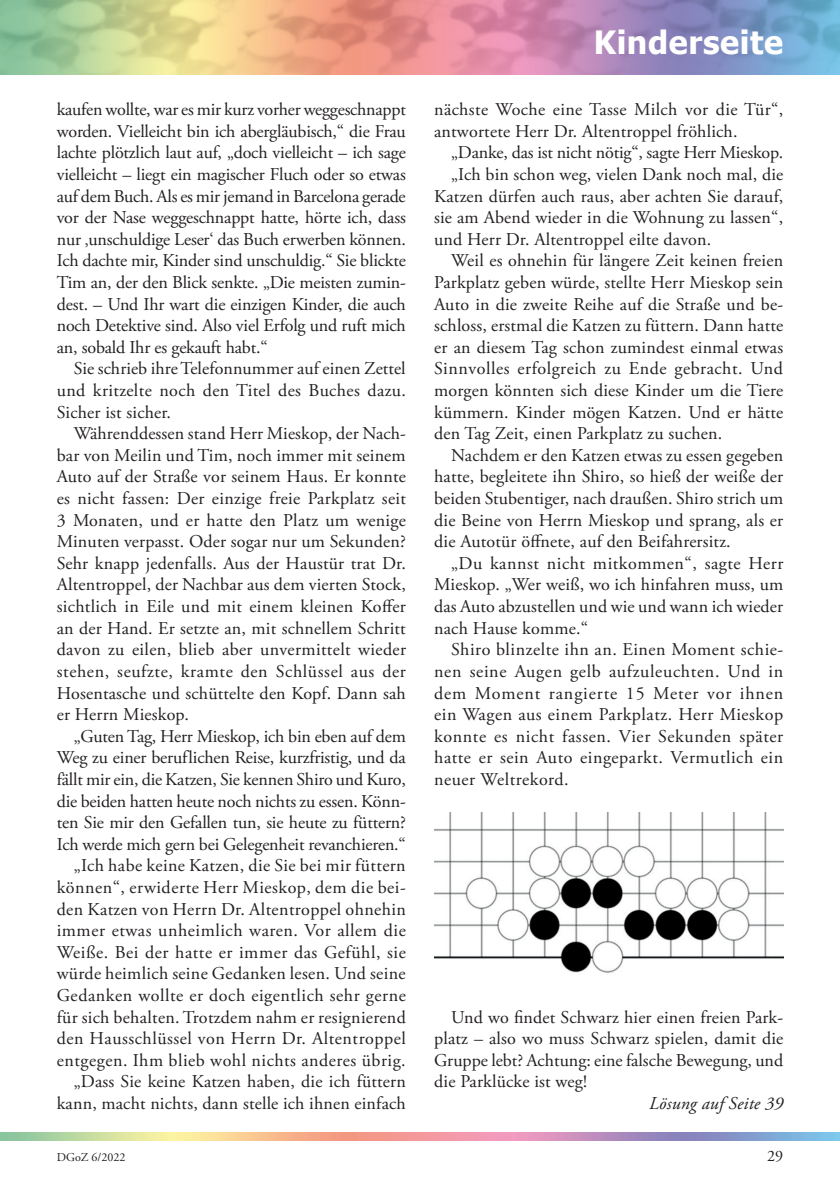
<style>
.page{position:relative;width:840px;height:1191px;background:#fff}
.page>*{position:absolute;margin:0;border:0;box-sizing:border-box;transform-origin:0 0}
.t1{font:700 32px "Tahoma";letter-spacing:.02em;color:#fff}
.t2{font:18px/21.6px "Adobe Garamond Pro";letter-spacing:.01em;color:#231f20;text-align:justify}
.t3{font:18px "Adobe Garamond Pro";letter-spacing:.03em;color:#231f20}
.t4{font:18px "Adobe Garamond Pro";letter-spacing:-.01em;color:#231f20}
.t5{font:18px "Adobe Garamond Pro";letter-spacing:.035em;color:#231f20}
.t6{font:18px "Adobe Garamond Pro";letter-spacing:.04em;color:#231f20}
.t7{font:18px "Adobe Garamond Pro";letter-spacing:.05em;color:#231f20}
.t8{font:italic 18px "Adobe Garamond Pro";letter-spacing:.01em;color:#231f20}
.t9{font:16px "Adobe Garamond Pro";color:#231f20}
.t10{font:12px "Adobe Garamond Pro";color:#231f20}
</style>
<div class="page">
<img style="left:0;top:0;width:839px;height:75px">
<img style="left:434px;top:813px;width:348px;height:160px">
<p class="t2" style="left:57px;top:99px;width:350px">kaufen wollte, war es mir kurz vorher weggeschnappt worden. Vielleicht bin ich abergläubisch,“ die Frau lachte plötzlich laut auf, „doch vielleicht – ich sage vielleicht – liegt ein magischer Fluch oder so etwas auf dem Buch. Als es mir jemand in Barcelona gerade vor der Nase weggeschnappt hatte, hörte ich, dass nur ‚unschuldige Leser‘ das Buch erwerben können.<br>Ich dachte mir, Kinder sind unschuldig.“ Sie blickte Tim an, der den Blick senkte. „Die meisten zumin&shy;dest. – Und Ihr wart die einzigen Kinder, die auch noch Detektive sind. Also viel Erfolg und ruft mich an, sobald Ihr es gekauft habt.“</p>
<p class="t2" style="left:57px;top:358px;width:350px;text-indent:17px">Sie schrieb ihre Telefonnummer auf einen Zettel und kritzelte noch den Titel des Buches dazu.<br>Sicher ist sicher.</p>
<p class="t2" style="left:57px;top:423px;width:350px;text-indent:17px">Währenddessen stand Herr Mieskop, der Nach&shy;bar von Meilin und Tim, noch immer mit seinem Auto auf der Straße vor seinem Haus. Er konnte es nicht fassen: Der einzige freie Parkplatz seit 3 Monaten, und er hatte den Platz um wenige Minuten verpasst. Oder sogar nur um Sekunden?<br>Sehr knapp jedenfalls. Aus der Haustür trat Dr.<br>Altentroppel, der Nachbar aus dem vierten Stock, sichtlich in Eile und mit einem kleinen Koffer an der Hand. Er setzte an, mit schnellem Schritt davon zu eilen, blieb aber unvermittelt wieder stehen, seufzte, kramte den Schlüssel aus der Hosentasche und schüttelte den Kopf. Dann sah er Herrn Mieskop.</p>
<p class="t2" style="left:57px;top:726px;width:350px;text-align:right">„Guten Tag, Herr Mieskop, ich bin eben auf dem Weg zu einer beruflichen Reise, kurzfristig, und da fällt mir ein, die Katzen, Sie kennen Shiro und Kuro, die beiden hatten heute noch nichts zu essen. Könn&shy;ten Sie mir den Gefallen tun, sie heute zu füttern?<br>Ich werde mich gern bei Gelegenheit revanchieren.“ „Ich habe keine Katzen, die Sie bei mir füttern können“, erwiderte Herr Mieskop, dem die bei&shy;den Katzen von Herrn Dr. Altentroppel ohnehin immer etwas unheimlich waren. Vor allem die Weiße. Bei der hatte er immer das Gefühl, sie würde heimlich seine Gedanken lesen. Und seine Gedanken wollte er doch eigentlich sehr gerne für sich behalten. Trotzdem nahm er resignierend den Hausschlüssel von Herrn Dr. Altentroppel entgegen. Ihm blieb wohl nichts anderes übrig. „Dass Sie keine Katzen haben, die ich füttern kann, macht nichts, dann stelle ich ihnen einfach</p>
<h1 class="t1" style="left:593px;top:20px;width:191px">Kinderseite</h1>
<p class="t2" style="left:434px;top:99px;width:350px">nächste Woche eine Tasse Milch vor die Tür“, antwortete Herr Dr. Altentroppel fröhlich.</p>
<p class="t4" style="left:451px;top:142px;width:333px">„Danke, das ist nicht nötig“, sagte Herr Mieskop.</p>
<p class="t2" style="left:451px;top:164px;width:333px">„Ich bin schon weg, vielen Dank noch mal, die</p>
<p class="t2" style="left:434px;top:186px;width:350px">Katzen dürfen auch raus, aber achten Sie darauf,</p>
<p class="t2" style="left:434px;top:207px;width:350px">sie am Abend wieder in die Wohnung zu lassen“,</p>
<p class="t2" style="left:434px;top:229px;width:278px">und Herr Dr. Altentroppel eilte davon.</p>
<p class="t2" style="left:451px;top:250px;width:333px">Weil es ohnehin für längere Zeit keinen freien</p>
<p class="t2" style="left:434px;top:272px;width:350px">Parkplatz geben würde, stellte Herr Mieskop sein</p>
<p class="t2" style="left:434px;top:294px;width:350px">Auto in die zweite Reihe auf die Straße und be-</p>
<p class="t2" style="left:434px;top:315px;width:350px">schloss, erstmal die Katzen zu füttern. Dann hatte</p>
<p class="t2" style="left:434px;top:337px;width:350px">er an diesem Tag schon zumindest einmal etwas</p>
<p class="t3" style="left:434px;top:358px;width:350px">Sinnvolles erfolgreich zu Ende gebracht. Und</p>
<p class="t2" style="left:434px;top:380px;width:350px">morgen könnten sich diese Kinder um die Tiere</p>
<p class="t2" style="left:434px;top:402px;width:350px">kümmern. Kinder mögen Katzen. Und er hätte</p>
<p class="t2" style="left:434px;top:423px;width:289px">den Tag Zeit, einen Parkplatz zu suchen.</p>
<p class="t2" style="left:451px;top:445px;width:333px">Nachdem er den Katzen etwas zu essen gegeben</p>
<p class="t2" style="left:434px;top:466px;width:350px">hatte, begleitete ihn Shiro, so hieß der weiße der</p>
<p class="t2" style="left:434px;top:488px;width:350px">beiden Stubentiger, nach draußen. Shiro strich um</p>
<p class="t2" style="left:434px;top:510px;width:350px">die Beine von Herrn Mieskop und sprang, als er</p>
<p class="t2" style="left:434px;top:531px;width:298px">die Autotür öffnete, auf den Beifahrersitz.</p>
<p class="t3" style="left:451px;top:552px;width:333px">„Du kannst nicht mitkommen“, sagte Herr</p>
<p class="t2" style="left:434px;top:574px;width:350px">Mieskop. „Wer weiß, wo ich hinfahren muss, um</p>
<p class="t2" style="left:434px;top:596px;width:350px">das Auto abzustellen und wie und wann ich wieder</p>
<p class="t2" style="left:434px;top:618px;width:155px">nach Hause komme.“</p>
<p class="t3" style="left:451px;top:639px;width:333px">Shiro blinzelte ihn an. Einen Moment schie-</p>
<p class="t6" style="left:434px;top:660px;width:350px">nen seine Augen gelb aufzuleuchten. Und in</p>
<p class="t7" style="left:434px;top:682px;width:350px">dem Moment rangierte 15 Meter vor ihnen</p>
<p class="t3" style="left:434px;top:703px;width:350px">ein Wagen aus einem Parkplatz. Herr Mieskop</p>
<p class="t5" style="left:434px;top:725px;width:350px">konnte es nicht fassen. Vier Sekunden später</p>
<p class="t3" style="left:434px;top:747px;width:350px">hatte er sein Auto eingeparkt. Vermutlich ein</p>
<p class="t3" style="left:434px;top:768px;width:136px">neuer Weltrekord.</p>
<p class="t2" style="left:434px;top:1006px;width:350px;text-indent:17px">Und wo findet Schwarz hier einen freien Park&shy;platz – also wo muss Schwarz spielen, damit die Gruppe lebt? Achtung: eine falsche Bewegung, und die Parklücke ist weg!</p>
<p class="t8" style="left:649px;top:1092px;width:135px">Lösung auf Seite 39</p>
<p class="t10" style="left:57px;top:1150px;width:70px">DGoZ 6/2022</p>
<p class="t9" style="left:766px;top:1146px;width:17px">29</p>
</div>
